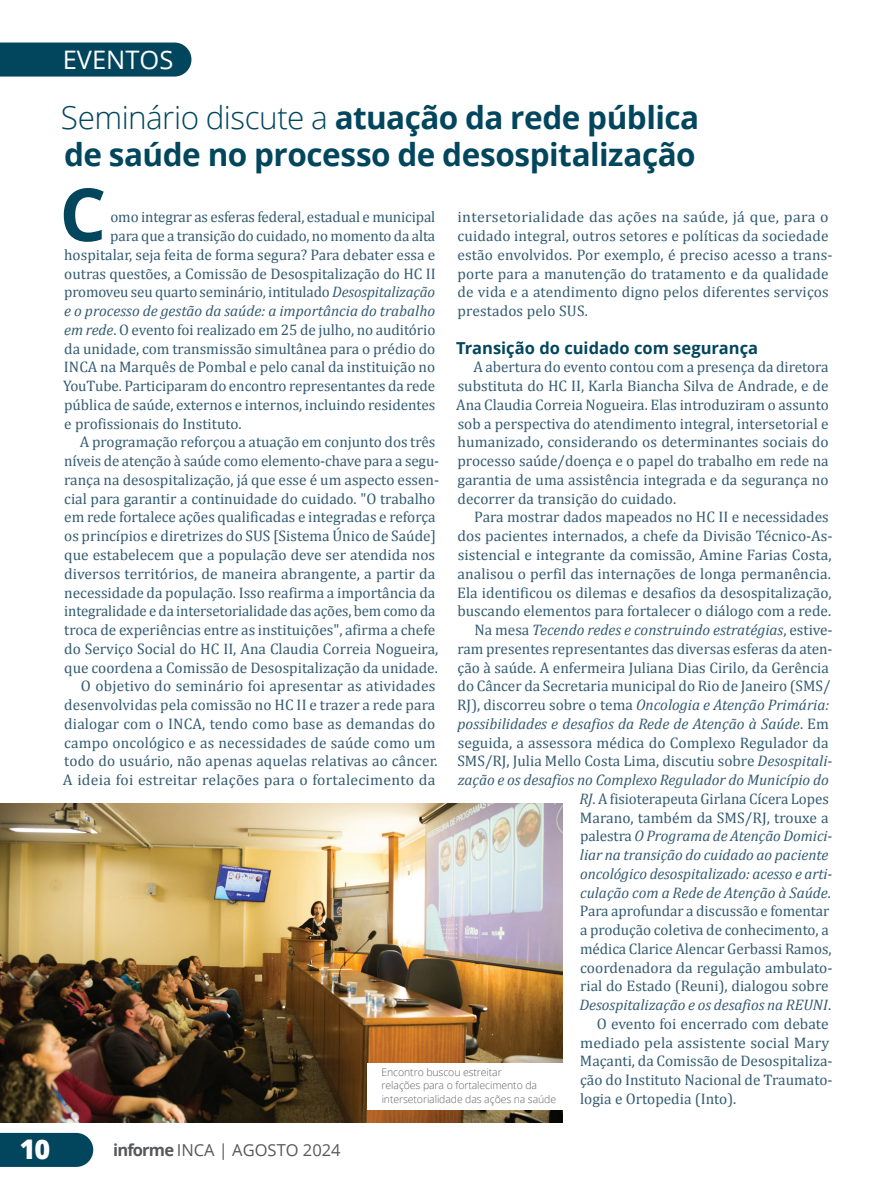
<style>
.page{position:relative;width:893px;height:1191px;background:#fff}
.page>*{position:absolute;margin:0;border:0;box-sizing:border-box;transform-origin:0 0}
.t1{font:700 73.35px "Open Sans";color:#02465d}
.t2{font:700 31.5px/37.5px "Open Sans";letter-spacing:-.015em;color:#02465d}
.t3{font:800 27px "Open Sans";color:#fff}
.t4{font:25.5px "Open Sans";color:#fff}
.t5{font:700 16.5px "Open Sans";color:#02465d}
.t6{font:16.5px "Open Sans";color:#57585a}
.t7{font:15.3px/18.8px "Cambria";color:#345c72;text-align:justify}
.t8{font:italic 15.3px "Cambria";color:#345c72}
.t9{font:15.3px/18.8px "Cambria";color:#345c72;scale:1.04 1}
.t10{font:300 10.5px/13.5px "Open Sans";letter-spacing:-.01em;color:#636366}
.s1{font-weight:300}
.s2{font-style:normal}
.s3{font-style:italic}
.s4{font-weight:700}
</style>
<div class="page">
<img style="left:0;top:804px;width:563px;height:318px">
<div style="left:0;top:1132px;width:93px;height:34px;background:#02465d"></div>
<div style="left:0;top:43px;width:191px;height:34px;background:#02465d"></div>
<div style="left:367px;top:1063px;width:199px;height:46px;background:#fff"></div>
<h3 class="t4" style="left:63px;top:43px;width:112px">EVENTOS</h3>
<h2 class="t2" style="left:61px;top:98px;width:640px"><span class="s1">Seminário discute a</span> atuação da rede pública de saúde no processo de desospitalização</h2>
<h1 class="t1" style="left:60px;top:163px;width:48px">C</h1>
<p class="t9" style="left:457px;top:208px;width:362px">intersetorialidade das ações na saúde, já que, para o cuidado integral, outros setores e políticas da sociedade estão envolvidos. Por exemplo, é preciso acesso a trans&shy;porte para a manutenção do tratamento e da qualidade de vida e a atendimento digno pelos diferentes serviços prestados pelo SUS.</p>
<p class="t5" style="left:456px;top:336px;width:303px">Transição do cuidado com segurança</p>
<p class="t7" style="left:456px;top:358px;width:374px;text-indent:17px">A abertura do evento contou com a presença da diretora substituta do HC II, Karla Biancha Silva de Andrade, e de Ana Claudia Correia Nogueira. Elas introduziram o assunto sob a perspectiva do atendimento integral, intersetorial e humanizado, considerando os determinantes sociais do processo saúde/doença e o papel do trabalho em rede na garantia de uma assistência integrada e da segurança no decorrer da transição do cuidado.</p>
<p class="t7" style="left:474px;top:508px;width:356px">Para mostrar dados mapeados no HC II e necessidades</p>
<p class="t7" style="left:458px;top:527px;width:376px">dos pacientes internados, a chefe da Divisão Técnico-As-</p>
<p class="t7" style="left:458px;top:545px;width:375px">sistencial e integrante da comissão, Amine Farias Costa,</p>
<p class="t7" style="left:458px;top:564px;width:375px">analisou o perfil das internações de longa permanência.</p>
<p class="t7" style="left:457px;top:583px;width:376px">Ela identificou os dilemas e desafios da desospitalização,</p>
<p class="t7" style="left:457px;top:602px;width:375px">buscando elementos para fortalecer o diálogo com a rede.</p>
<p class="t8" style="left:474px;top:619px;width:360px"><span class="s2">Na mesa</span> Tecendo redes e construindo estratégias<span class="s2">, estive-</span></p>
<p class="t7" style="left:458px;top:639px;width:376px">ram presentes representantes das diversas esferas da aten-</p>
<p class="t7" style="left:458px;top:658px;width:373px">ção à saúde. A enfermeira Juliana Dias Cirilo, da Gerência</p>
<p class="t7" style="left:458px;top:677px;width:374px">do Câncer da Secretaria municipal do Rio de Janeiro (SMS/</p>
<p class="t8" style="left:457px;top:694px;width:374px"><span class="s2">RJ), discorreu sobre o tema</span> Oncologia e Atenção Primária:</p>
<p class="t8" style="left:457px;top:713px;width:373px">possibilidades e desafios da Rede de Atenção à Saúde<span class="s2">. Em</span></p>
<p class="t7" style="left:458px;top:733px;width:373px">seguida, a assessora médica do Complexo Regulador da</p>
<p class="t7" style="left:457px;top:752px;width:377px">SMS/RJ, Julia Mello Costa Lima, discutiu sobre <span class="s3">Desospitali-</span></p>
<p class="t8" style="left:458px;top:769px;width:373px">zação e os desafios no Complexo Regulador do Município do</p>
<p class="t7" style="left:579px;top:789px;width:251px"><span class="s3">RJ</span>. A fisioterapeuta Girlana Cícera Lopes</p>
<p class="t7" style="left:580px;top:808px;width:250px">Marano, também da SMS/RJ, trouxe a</p>
<p class="t8" style="left:580px;top:825px;width:254px"><span class="s2">palestra</span> O Programa de Atenção Domici-</p>
<p class="t8" style="left:580px;top:844px;width:250px">liar na transição do cuidado ao paciente</p>
<p class="t8" style="left:580px;top:863px;width:254px">oncológico desospitalizado: acesso e arti-</p>
<p class="t8" style="left:580px;top:881px;width:252px">culação com a Rede de Atenção à Saúde<span class="s2">.</span></p>
<p class="t7" style="left:580px;top:902px;width:251px">Para aprofundar a discussão e fomentar</p>
<p class="t7" style="left:580px;top:920px;width:250px">a produção coletiva de conhecimento, a</p>
<p class="t7" style="left:580px;top:939px;width:253px">médica Clarice Alencar Gerbassi Ramos,</p>
<p class="t7" style="left:580px;top:958px;width:254px">coordenadora da regulação ambulato-</p>
<p class="t7" style="left:580px;top:977px;width:250px">rial do Estado (Reuni), dialogou sobre</p>
<p class="t8" style="left:579px;top:994px;width:253px">Desospitalização e os desafios na REUNI<span class="s2">.</span></p>
<p class="t7" style="left:597px;top:1014px;width:233px">O evento foi encerrado com debate</p>
<p class="t7" style="left:580px;top:1033px;width:251px">mediado pela assistente social Mary</p>
<p class="t7" style="left:580px;top:1052px;width:254px">Maçanti, da Comissão de Desospitaliza-</p>
<p class="t7" style="left:580px;top:1070px;width:254px">ção do Instituto Nacional de Traumato-</p>
<p class="t7" style="left:580px;top:1089px;width:158px">logia e Ortopedia (Into).</p>
<p class="t7" style="left:110px;top:208px;width:326px">omo integrar as esferas federal, estadual e municipal</p>
<p class="t7" style="left:110px;top:227px;width:327px">para que a transição do cuidado, no momento da alta</p>
<p class="t7" style="left:64px;top:245px;width:373px">hospitalar, seja feita de forma segura? Para debater essa e</p>
<p class="t7" style="left:64px;top:264px;width:373px">outras questões, a Comissão de Desospitalização do HC II</p>
<p class="t7" style="left:64px;top:283px;width:373px">promoveu seu quarto seminário, intitulado <span class="s3">Desospitalização</span></p>
<p class="t8" style="left:64px;top:300px;width:372px">e o processo de gestão da saúde: a importância do trabalho</p>
<p class="t7" style="left:64px;top:320px;width:373px"><span class="s3">em rede</span>. O evento foi realizado em 25 de julho, no auditório</p>
<p class="t7" style="left:64px;top:339px;width:373px">da unidade, com transmissão simultânea para o prédio do</p>
<p class="t7" style="left:64px;top:358px;width:373px">INCA na Marquês de Pombal e pelo canal da instituição no</p>
<p class="t7" style="left:63px;top:377px;width:374px">YouTube. Participaram do encontro representantes da rede</p>
<p class="t7" style="left:64px;top:395px;width:373px">pública de saúde, externos e internos, incluindo residentes</p>
<p class="t7" style="left:64px;top:414px;width:179px">e profissionais do Instituto.</p>
<p class="t7" style="left:80px;top:433px;width:357px">A programação reforçou a atuação em conjunto dos três</p>
<p class="t7" style="left:64px;top:452px;width:376px">níveis de atenção à saúde como elemento-chave para a segu-</p>
<p class="t7" style="left:64px;top:470px;width:376px">rança na desospitalização, já que esse é um aspecto essen-</p>
<p class="t7" style="left:64px;top:489px;width:373px">cial para garantir a continuidade do cuidado. "O trabalho</p>
<p class="t7" style="left:64px;top:508px;width:373px">em rede fortalece ações qualificadas e integradas e reforça</p>
<p class="t7" style="left:64px;top:527px;width:373px">os princípios e diretrizes do SUS [Sistema Único de Saúde]</p>
<p class="t7" style="left:64px;top:545px;width:372px">que estabelecem que a população deve ser atendida nos</p>
<p class="t7" style="left:64px;top:564px;width:373px">diversos territórios, de maneira abrangente, a partir da</p>
<p class="t7" style="left:64px;top:583px;width:373px">necessidade da população. Isso reafirma a importância da</p>
<p class="t7" style="left:64px;top:602px;width:373px">integralidade e da intersetorialidade das ações, bem como da</p>
<p class="t7" style="left:64px;top:620px;width:373px">troca de experiências entre as instituições", afirma a chefe</p>
<p class="t7" style="left:64px;top:639px;width:375px">do Serviço Social do HC II, Ana Claudia Correia Nogueira,</p>
<p class="t7" style="left:64px;top:658px;width:375px">que coordena a Comissão de Desospitalização da unidade.</p>
<p class="t7" style="left:81px;top:677px;width:356px">O objetivo do seminário foi apresentar as atividades</p>
<p class="t7" style="left:64px;top:695px;width:373px">desenvolvidas pela comissão no HC II e trazer a rede para</p>
<p class="t7" style="left:64px;top:714px;width:373px">dialogar com o INCA, tendo como base as demandas do</p>
<p class="t7" style="left:64px;top:733px;width:373px">campo oncológico e as necessidades de saúde como um</p>
<p class="t7" style="left:64px;top:751px;width:375px">todo do usuário, não apenas aquelas relativas ao câncer.</p>
<p class="t7" style="left:63px;top:770px;width:374px">A ideia foi estreitar relações para o fortalecimento da</p>
<p class="t10" style="left:381px;top:1064px;width:176px">Encontro buscou estreitar<br>relações para o fortalecimento da intersetorialidade das ações na saúde</p>
<h3 class="t3" style="left:20px;top:1128px;width:31px">10</h3>
<p class="t6" style="left:113px;top:1139px;width:229px"><span class="s4">informe</span> INCA | AGOSTO 2024</p>
</div>
